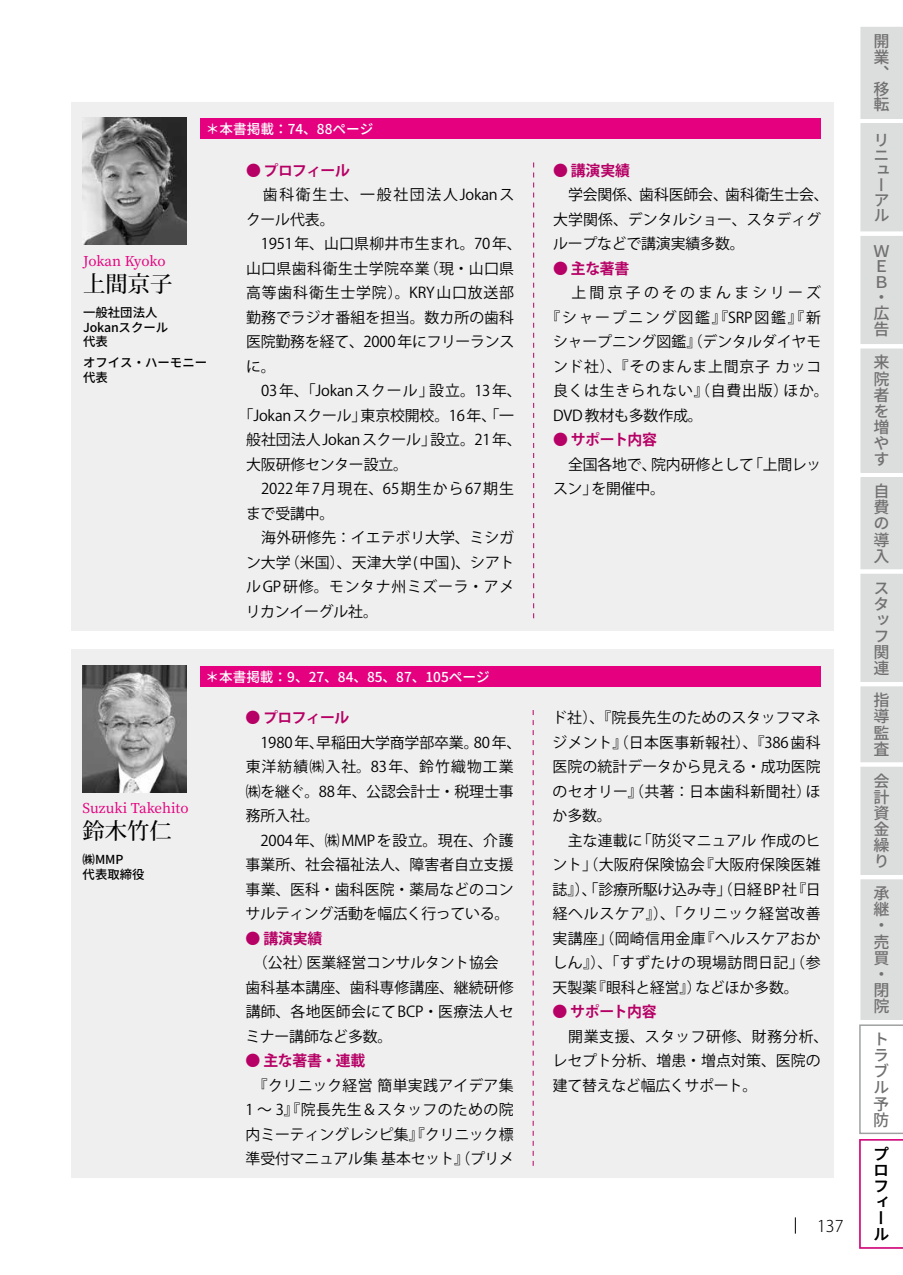
<style>
.page{position:relative;width:903px;height:1275px;background:#fff}
.page>*{position:absolute;margin:0;border:0;box-sizing:border-box;transform-origin:0 0}
.t1{font:500 22.4px "Koz Min Pro";color:#000}
.t2{font:500 16.1px/16.1px "Source Han Sans JP";color:#727171;text-align:justify}
.t3{font:500 16.1px/16.1px "Source Han Sans JP";color:#000}
.t4{font:300 16.1px "Koz Go Pro";color:#000}
.t5{font:14.88px/24.5px "Koz Go Pro";letter-spacing:.005em;color:#000}
.t6{font:700 14.88px "Koz Go Pro";letter-spacing:-.025em;color:#b60065}
.t7{font:14.88px "Koz Go Pro";letter-spacing:.11em;color:#000}
.t8{font:14.88px "Koz Go Pro";letter-spacing:.055em;color:#000}
.t9{font:14.88px "Koz Go Pro";letter-spacing:.05em;color:#000}
.t10{font:14.88px/24.5px "Koz Go Pro";letter-spacing:-.015em;color:#000}
.t11{font:14.88px "Koz Go Pro";letter-spacing:.065em;color:#000}
.t12{font:14.88px "Koz Go Pro";letter-spacing:.075em;color:#000}
.t13{font:14.88px "Koz Go Pro";letter-spacing:.03em;color:#000}
.t14{font:14.88px "Koz Go Pro";letter-spacing:.215em;color:#000}
.t15{font:14.88px "Koz Go Pro";letter-spacing:-.02em;color:#000}
.t16{font:500 13.65px "Source Han Sans JP";color:#fff}
.t17{font:500 13.65px "Source Han Serif";letter-spacing:-.005em;color:#e4007f}
.t18{font:500 12.42px/14.9px "Source Han Sans JP";color:#000}
</style>
<div class="page">
<svg style="left:795px;top:1217px;width:1px;height:17px"></svg>
<div style="left:71px;top:649px;width:762px;height:529px;background:#efefef"></div>
<div style="left:200px;top:666px;width:621px;height:21px;background:#e4007f"></div>
<div style="left:71px;top:102px;width:762px;height:529px;background:#efefef"></div>
<div style="left:200px;top:118px;width:621px;height:21px;background:#e4007f"></div>
<svg style="left:533px;top:162px;width:1px;height:456px"></svg>
<img style="left:83px;top:118px;width:104px;height:126px">
<svg style="left:859px;top:27px;width:44px;height:1222px"></svg>
<svg style="left:533px;top:710px;width:1px;height:456px"></svg>
<img style="left:83px;top:665px;width:104px;height:127px">
<p class="t16" style="left:206px;top:121px;width:169px">＊本書掲載：74、88ページ</p>
<p class="t17" style="left:83px;top:253px;width:84px">Jokan Kyoko</p>
<h1 class="t1" style="left:83px;top:268px;width:91px">上間京子</h1>
<p class="t18" style="left:83px;top:305px;width:87px">一般社団法人<br>Jokanスクール代表</p>
<p class="t18" style="left:83px;top:356px;width:126px">オフイス・ハーモニー代表</p>
<p class="t6" style="left:246px;top:161px;width:105px">● プロフィール</p>
<p class="t7" style="left:263px;top:185px;width:253px">歯科衛生士、一般社団法人Jokanス</p>
<p class="t5" style="left:246px;top:207px;width:90px">クール代表。</p>
<p class="t5" style="left:246px;top:232px;width:277px">　1951年、山口県柳井市生まれ。70 年、</p>
<p class="t13" style="left:246px;top:258px;width:270px">山口県歯科衛生士学院卒業（現・山口県</p>
<p class="t8" style="left:246px;top:283px;width:270px">高等歯科衛生士学院）。KRY山口放送部</p>
<p class="t5" style="left:246px;top:305px;width:269px">勤務でラジオ番組を担当。数カ所の歯科</p>
<p class="t5" style="left:246px;top:330px;width:270px">医院勤務を経て、2000 年にフリーランス</p>
<p class="t5" style="left:246px;top:354px;width:31px">に。</p>
<p class="t11" style="left:246px;top:381px;width:277px">　03年、「Jokanスクール」設立。13年、</p>
<p class="t5" style="left:239px;top:403px;width:277px">「Jokanスクール」東京校開校。16 年、「一</p>
<p class="t5" style="left:246px;top:428px;width:277px">般社団法人 Jokanスクール」設立。21年、</p>
<p class="t5" style="left:246px;top:452px;width:163px">大阪研修センター設立。</p>
<p class="t12" style="left:246px;top:479px;width:269px">　2022年7月現在、65期生から67期生</p>
<p class="t5" style="left:246px;top:501px;width:90px">まで受講中。</p>
<p class="t5" style="left:246px;top:526px;width:269px">　海外研修先：イエテボリ大学、ミシガ</p>
<p class="t5" style="left:246px;top:550px;width:270px">ン大学（米国）、天津大学(中国)、シアト</p>
<p class="t9" style="left:246px;top:577px;width:270px">ルGP研修。モンタナ州ミズーラ・アメ</p>
<p class="t15" style="left:246px;top:601px;width:134px">リカンイーグル社。</p>
<p class="t17" style="left:83px;top:800px;width:108px">Suzuki Takehito</p>
<h1 class="t1" style="left:83px;top:815px;width:91px">鈴木竹仁</h1>
<p class="t18" style="left:83px;top:852px;width:64px">㈱MMP<br>代表取締役</p>
<p class="t16" style="left:205px;top:669px;width:286px">＊本書掲載：9、27、84、85、87、105ページ</p>
<p class="t6" style="left:246px;top:708px;width:105px">● プロフィール</p>
<p class="t5" style="left:246px;top:730px;width:277px;text-indent:15px">1980 年、早稲田大学商学部卒業。80 年、東洋紡績㈱入社。83年、鈴竹織物工業㈱を継ぐ。88 年、公認会計士・税理士事務所入社。<br>　2004年、㈱MMPを設立。現在、介護事業所、社会福祉法人、障害者自立支援事業、医科・歯科医院・薬局などのコンサルティング活動を幅広く行っている。</p>
<p class="t6" style="left:246px;top:929px;width:78px">● 講演実績</p>
<p class="t5" style="left:245px;top:951px;width:270px;text-align:justify;text-indent:7px">（公社）医業経営コンサルタント協会　歯科基本講座、歯科専修講座、継続研修講師、各地医師会にてBCP・医療法人セミナー講師など多数。</p>
<p class="t6" style="left:246px;top:1051px;width:121px">● 主な著書・連載</p>
<p class="t5" style="left:245px;top:1073px;width:270px;text-align:center">『クリニック経営簡単実践アイデア集<br>1 ～ 3』『院長先生＆スタッフのための院内ミーティングレシピ集』『クリニック標準受付マニュアル集基本セット』（プリメ</p>
<p class="t6" style="left:553px;top:161px;width:78px">● 講演実績</p>
<p class="t5" style="left:553px;top:183px;width:277px;text-indent:15px">学会関係、歯科医師会、歯科衛生士会、大学関係、デンタルショー、スタディグループなどで講演実績多数。</p>
<p class="t6" style="left:553px;top:259px;width:78px">● 主な著書</p>
<p class="t14" style="left:571px;top:283px;width:251px">上間京子のそのまんまシリーズ</p>
<p class="t7" style="left:545px;top:307px;width:277px">『シャープニング図鑑』『SRP図鑑』『新</p>
<p class="t5" style="left:553px;top:330px;width:270px">シャープニング図鑑』（デンタルダイヤモ</p>
<p class="t8" style="left:553px;top:356px;width:270px">ンド社）、『そのまんま上間京子カッコ</p>
<p class="t9" style="left:553px;top:381px;width:277px">良くは生きられない』（自費出版）ほか。</p>
<p class="t5" style="left:553px;top:403px;width:151px">DVD 教材も多数作成。</p>
<p class="t6" style="left:553px;top:430px;width:106px">● サポート内容</p>
<p class="t10" style="left:553px;top:452px;width:270px">　全国各地で、院内研修として「上間レッスン」を開催中。</p>
<p class="t5" style="left:552px;top:706px;width:270px">ド社）、『院長先生のためのスタッフマネジメント』（日本医事新報社）、『386歯科医院の統計データから見える・成功医院のセオリー』（共著：日本歯科新聞社）ほか多数。<br>　主な連載に「防災マニュアル作成のヒント」（大阪府保険協会『大阪府保険医雑誌』）、「診療所駆け込み寺」（日経BP 社『日経ヘルスケア』）、「クリニック経営改善実講座」（岡崎信用金庫『ヘルスケアおかしん』）、「すずたけの現場訪問日記」（参天製薬『眼科と経営』）などほか多数。</p>
<p class="t6" style="left:552px;top:1002px;width:106px">● サポート内容</p>
<p class="t5" style="left:552px;top:1024px;width:277px;text-indent:16px">開業支援、スタッフ研修、財務分析、レセプト分析、増患・増点対策、医院の建て替えなど幅広くサポート。</p>
<p class="t4" style="left:817px;top:1215px;width:28px">137</p>
<p class="t2" style="left:873px;top:34px;width:17px">開業、移転</p>
<p class="t2" style="left:873px;top:133px;width:17px;line-height:15px;text-align:left">リニューアル</p>
<p class="t2" style="left:873px;top:244px;width:17px;line-height:15.4px;text-align:left">Ｗ<br>Ｅ<br>Ｂ・広告</p>
<p class="t2" style="left:873px;top:355px;width:17px">来院者を増やす</p>
<p class="t2" style="left:873px;top:484px;width:17px">自費の導入</p>
<p class="t2" style="left:873px;top:580px;width:17px">スタッフ関連</p>
<p class="t2" style="left:873px;top:693px;width:17px">指導監査</p>
<p class="t2" style="left:873px;top:773px;width:17px">会計資金繰り</p>
<p class="t2" style="left:873px;top:886px;width:17px;text-align:left">承継・売買・閉院</p>
<p class="t2" style="left:873px;top:1031px;width:17px">トラブル予防</p>
<p class="t3" style="left:873px;top:1146px;width:17px">プロフィール</p>
</div>
